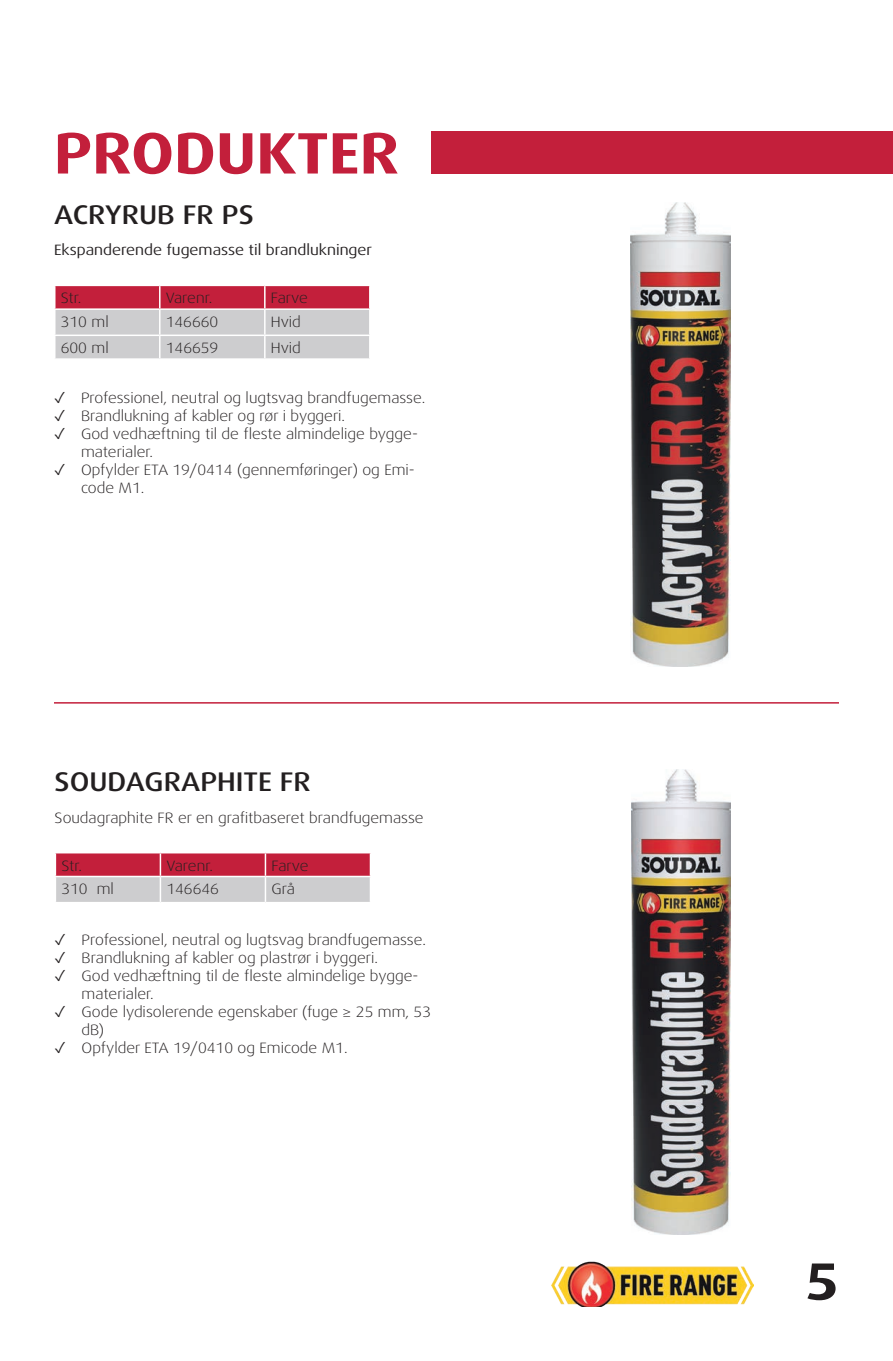
<style>
.page{position:relative;width:893px;height:1361px;background:#fff}
.page>*{position:absolute;margin:0;border:0;box-sizing:border-box;transform-origin:0 0}
.t1{font:700 expanded 58.5px "Dax Pro";color:#c31f3b}
.t2{font:700 expanded 52.5px "Dax Pro";color:#231f20}
.t3{font:500 expanded 27px "Dax Pro";color:#231f20}
.t4{font:300 expanded 15px/18px "Dax Pro";color:#231f20}
.t5{font:expanded 15px "Dax Pro";color:#231f20}
</style>
<div class="page">
<img style="left:551px;top:1261px;width:203px;height:46px">
<svg style="left:56px;top:286px;width:313px;height:72px;background:#c9959f"></svg>
<hr style="left:54px;top:308px;width:106px;height:2px;background:#fff">
<hr style="left:160px;top:308px;width:105px;height:2px;background:#fff">
<hr style="left:265px;top:308px;width:106px;height:2px;background:#fff">
<hr style="left:54px;top:334px;width:106px;height:2px;background:#fff">
<hr style="left:160px;top:334px;width:105px;height:2px;background:#fff">
<hr style="left:265px;top:334px;width:106px;height:2px;background:#fff">
<hr style="left:159px;top:286px;width:2px;height:22px;background:#fff">
<hr style="left:264px;top:286px;width:2px;height:22px;background:#fff">
<hr style="left:159px;top:310px;width:2px;height:24px;background:#fff">
<hr style="left:264px;top:310px;width:2px;height:24px;background:#fff">
<hr style="left:159px;top:336px;width:2px;height:22px;background:#fff">
<hr style="left:264px;top:336px;width:2px;height:22px;background:#fff">
<img style="left:631px;top:202px;width:99px;height:465px">
<hr style="left:54px;top:702px;width:785px;height:1px;background:#c31f3b">
<div style="left:431px;top:131px;width:462px;height:42px;background:#c31f3b"></div>
<svg style="left:55px;top:852px;width:316px;height:50px;background:#cc8491"></svg>
<img style="left:631px;top:770px;width:100px;height:464px">
<h1 class="t1" style="left:54px;top:116px;width:347px">PRODUKTER</h1>
<h3 class="t3" style="left:54px;top:197px;width:201px">ACRYRUB FR PS</h3>
<p class="t5" style="left:54px;top:241px;width:319px">Ekspanderende fugemasse til brandlukninger</p>
<p class="t4" style="left:61px;top:289px;width:22px">Str.</p>
<p class="t4" style="left:166px;top:289px;width:48px">Varenr.</p>
<p class="t4" style="left:271px;top:289px;width:38px">Farve</p>
<p class="t4" style="left:61px;top:313px;width:49px">310 ml</p>
<p class="t4" style="left:166px;top:313px;width:54px">146660</p>
<p class="t4" style="left:271px;top:313px;width:32px">Hvid</p>
<p class="t4" style="left:61px;top:339px;width:49px">600 ml</p>
<p class="t4" style="left:166px;top:339px;width:54px">146659</p>
<p class="t4" style="left:271px;top:339px;width:32px">Hvid</p>
<p class="t4" style="left:54px;top:389px;width:373px">✓ Professionel, neutral og lugtsvag brandfugemasse.</p>
<p class="t4" style="left:54px;top:407px;width:293px">✓ Brandlukning af kabler og rør i byggeri.</p>
<p class="t4" style="left:81px;top:425px;width:338px;text-indent:-27px">✓ God vedhæftning til de fleste almindelige bygge&shy;materialer.</p>
<p class="t4" style="left:81px;top:461px;width:335px;text-indent:-27px">✓ Opfylder ETA 19/0414 (gennemføringer) og Emi&shy;code M1.</p>
<h3 class="t3" style="left:55px;top:764px;width:258px">SOUDAGRAPHITE FR</h3>
<p class="t4" style="left:55px;top:808px;width:370px">Soudagraphite FR er en grafitbaseret brandfugemasse</p>
<p class="t4" style="left:61px;top:856px;width:22px">Str.</p>
<p class="t4" style="left:166px;top:856px;width:48px">Varenr.</p>
<p class="t4" style="left:271px;top:856px;width:38px">Farve</p>
<p class="t4" style="left:61px;top:880px;width:54px">310 ml</p>
<p class="t4" style="left:166px;top:880px;width:54px">146646</p>
<p class="t4" style="left:271px;top:880px;width:25px">Grå</p>
<p class="t4" style="left:55px;top:931px;width:373px">✓ Professionel, neutral og lugtsvag brandfugemasse.</p>
<p class="t4" style="left:55px;top:949px;width:325px">✓ Brandlukning af kabler og plastrør i byggeri.</p>
<p class="t4" style="left:82px;top:967px;width:338px;text-indent:-27px">✓ God vedhæftning til de fleste almindelige bygge&shy;materialer.</p>
<p class="t4" style="left:82px;top:1003px;width:351px;text-indent:-27px">✓ Gode lydisolerende egenskaber (fuge ≥ 25 mm, 53 dB)</p>
<p class="t4" style="left:55px;top:1039px;width:294px">✓ Opfylder ETA 19/0410 og Emicode M1.</p>
<h2 class="t2" style="left:805px;top:1247px;width:35px">5</h2>
</div>
